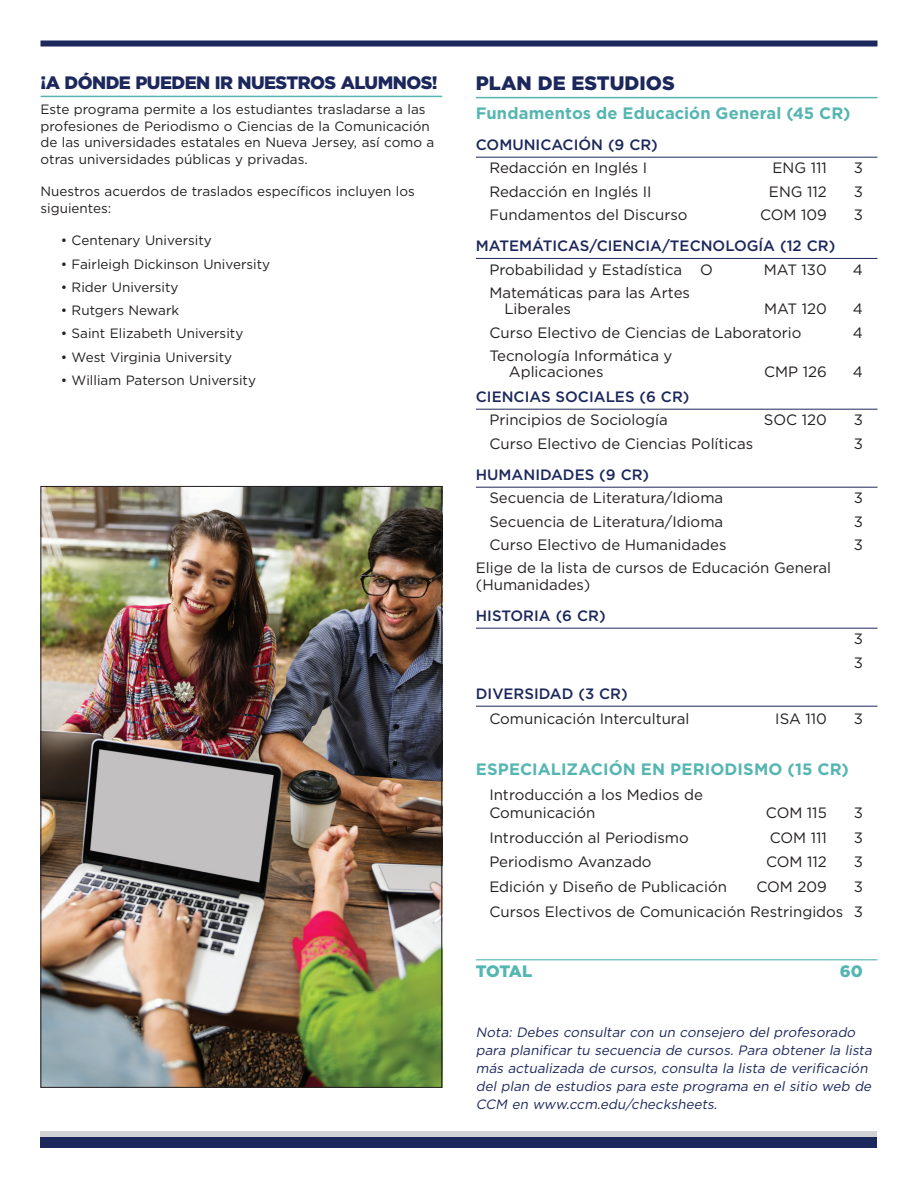
<style>
.page{position:relative;width:918px;height:1188px;background:#fff}
.page>*{position:absolute;margin:0;border:0;box-sizing:border-box;transform-origin:0 0}
.Headers{font:900 19.5px "Gotham";color:#1c275b}
.Headers-2{font:900 18px "Gotham";letter-spacing:-.03em;color:#1c275b}
.Curriculum_Subhead{font:700 16.5px "Gotham";letter-spacing:.005em;color:#55b6b1}
.Total_Program_Credit{font:900 16.5px "Gotham";letter-spacing:-.03em;color:#55b6b1}
.Course{font:15px/16.5px "Gotham";color:#231f20}
.Course_Column_Header{font:500 15px "Gotham";color:#1c275b}
.Copy{font:13.5px/16.5px "Gotham";color:#231f20}
.Advisor_Note{font:italic 13.5px/18px "Gotham";color:#1c275b}
.Copy_Bullets{font:13.5px "Gotham";color:#231f20}
</style>
<div class="page">
<hr style="left:40px;top:96px;width:402px;height:1px;background:#55b6b1">
<hr style="left:476px;top:97px;width:402px;height:1px;background:#55b6b1">
<hr style="left:476px;top:157px;width:402px;height:1px;background:#1c275b">
<hr style="left:476px;top:258px;width:402px;height:1px;background:#1c275b">
<hr style="left:476px;top:409px;width:402px;height:1px;background:#1c275b">
<hr style="left:476px;top:487px;width:402px;height:1px;background:#1c275b">
<hr style="left:476px;top:628px;width:402px;height:1px;background:#1c275b">
<hr style="left:476px;top:706px;width:402px;height:1px;background:#1c275b">
<hr style="left:476px;top:959px;width:402px;height:1px;background:#55b6b1">
<div style="left:40px;top:1131px;width:837px;height:17px;background:#d1d2d4"></div>
<div style="left:40px;top:1137px;width:837px;height:11px;background:#1c275b"></div>
<div style="left:40px;top:40px;width:838px;height:6px;background:#1c275b"></div>
<img style="left:42px;top:488px;width:398px;height:598px">
<p class="Headers-2" style="left:40px;top:70px;width:399px">¡A DÓNDE PUEDEN IR NUESTROS ALUMNOS!</p>
<p class="Copy" style="left:40px;top:101px;width:395px">Este programa permite a los estudiantes trasladarse a las profesiones de Periodismo o Ciencias de la Comunicación de las universidades estatales en Nueva Jersey, así como a otras universidades públicas y privadas.</p>
<p class="Copy" style="left:40px;top:183px;width:376px">Nuestros acuerdos de traslados específicos incluyen los siguientes:</p>
<p class="Copy_Bullets" style="left:61px;top:232px;width:153px">• Centenary University</p>
<p class="Copy_Bullets" style="left:61px;top:255px;width:211px">• Fairleigh Dickinson University</p>
<p class="Copy_Bullets" style="left:61px;top:279px;width:119px">• Rider University</p>
<p class="Copy_Bullets" style="left:61px;top:302px;width:120px">• Rutgers Newark</p>
<p class="Copy_Bullets" style="left:61px;top:325px;width:184px">• Saint Elizabeth University</p>
<p class="Copy_Bullets" style="left:61px;top:348px;width:173px">• West Virginia University</p>
<p class="Copy_Bullets" style="left:61px;top:372px;width:197px">• William Paterson University</p>
<p class="Headers" style="left:476px;top:70px;width:200px">PLAN DE ESTUDIOS</p>
<p class="Curriculum_Subhead" style="left:476px;top:102px;width:376px">Fundamentos de Educación General (45 CR)</p>
<p class="Course_Column_Header" style="left:476px;top:135px;width:184px">COMUNICACIÓN (9 CR)</p>
<p class="Course" style="left:489px;top:159px;width:159px">Redacción en Inglés I</p>
<p class="Course" style="left:773px;top:159px;width:56px">ENG 111</p>
<p class="Course" style="left:854px;top:159px;width:11px">3</p>
<p class="Course" style="left:489px;top:183px;width:164px">Redacción en Inglés II</p>
<p class="Course" style="left:769px;top:183px;width:59px">ENG 112</p>
<p class="Course" style="left:854px;top:183px;width:11px">3</p>
<p class="Course" style="left:489px;top:206px;width:200px">Fundamentos del Discurso</p>
<p class="Course" style="left:760px;top:206px;width:68px">COM 109</p>
<p class="Course" style="left:854px;top:206px;width:11px">3</p>
<p class="Course_Column_Header" style="left:476px;top:236px;width:361px">MATEMÁTICAS/CIENCIA/TECNOLOGÍA (12 CR)</p>
<p class="Course" style="left:489px;top:261px;width:225px">Probabilidad y Estadística O</p>
<p class="Course" style="left:764px;top:261px;width:65px">MAT 130</p>
<p class="Course" style="left:853px;top:261px;width:12px">4</p>
<p class="Course" style="left:489px;top:284px;width:202px">Matemáticas para las Artes</p>
<p class="Course" style="left:504px;top:300px;width:68px">Liberales</p>
<p class="Course" style="left:764px;top:300px;width:64px">MAT 120</p>
<p class="Course" style="left:853px;top:300px;width:12px">4</p>
<p class="Course" style="left:489px;top:324px;width:314px">Curso Electivo de Ciencias de Laboratorio</p>
<p class="Course" style="left:853px;top:324px;width:12px">4</p>
<p class="Course" style="left:489px;top:347px;width:185px">Tecnología Informática y</p>
<p class="Course" style="left:509px;top:363px;width:96px">Aplicaciones</p>
<p class="Course" style="left:764px;top:363px;width:64px">CMP 126</p>
<p class="Course" style="left:853px;top:363px;width:12px">4</p>
<p class="Course_Column_Header" style="left:476px;top:387px;width:215px">CIENCIAS SOCIALES (6 CR)</p>
<p class="Course" style="left:489px;top:411px;width:180px">Principios de Sociología</p>
<p class="Course" style="left:764px;top:411px;width:64px">SOC 120</p>
<p class="Course" style="left:854px;top:411px;width:11px">3</p>
<p class="Course" style="left:489px;top:435px;width:265px">Curso Electivo de Ciencias Políticas</p>
<p class="Course" style="left:854px;top:435px;width:11px">3</p>
<p class="Course_Column_Header" style="left:476px;top:465px;width:175px">HUMANIDADES (9 CR)</p>
<p class="Course" style="left:489px;top:489px;width:235px">Secuencia de Literatura/Idioma</p>
<p class="Course" style="left:854px;top:489px;width:11px">3</p>
<p class="Course" style="left:489px;top:513px;width:235px">Secuencia de Literatura/Idioma</p>
<p class="Course" style="left:854px;top:513px;width:11px">3</p>
<p class="Course" style="left:489px;top:536px;width:239px">Curso Electivo de Humanidades</p>
<p class="Course" style="left:854px;top:536px;width:11px">3</p>
<p class="Course" style="left:476px;top:559px;width:357px">Elige de la lista de cursos de Educación General (Humanidades)</p>
<p class="Course_Column_Header" style="left:476px;top:606px;width:131px">HISTORIA (6 CR)</p>
<p class="Course" style="left:854px;top:630px;width:11px">3</p>
<p class="Course" style="left:854px;top:654px;width:11px">3</p>
<p class="Course_Column_Header" style="left:476px;top:684px;width:153px">DIVERSIDAD (3 CR)</p>
<p class="Course" style="left:489px;top:710px;width:201px">Comunicación Intercultural</p>
<p class="Course" style="left:775px;top:710px;width:53px">ISA 110</p>
<p class="Course" style="left:854px;top:710px;width:11px">3</p>
<p class="Curriculum_Subhead" style="left:476px;top:758px;width:375px">ESPECIALIZACIÓN EN PERIODISMO (15 CR)</p>
<p class="Course" style="left:489px;top:786px;width:215px">Introducción a los Medios de</p>
<p class="Course" style="left:489px;top:804px;width:107px">Comunicación</p>
<p class="Course" style="left:766px;top:804px;width:62px">COM 115</p>
<p class="Course" style="left:854px;top:804px;width:11px">3</p>
<p class="Course" style="left:489px;top:829px;width:201px">Introducción al Periodismo</p>
<p class="Course" style="left:770px;top:829px;width:59px">COM 111</p>
<p class="Course" style="left:854px;top:829px;width:11px">3</p>
<p class="Course" style="left:489px;top:853px;width:164px">Periodismo Avanzado</p>
<p class="Course" style="left:766px;top:853px;width:62px">COM 112</p>
<p class="Course" style="left:854px;top:853px;width:11px">3</p>
<p class="Course" style="left:489px;top:878px;width:239px">Edición y Diseño de Publicación</p>
<p class="Course" style="left:756px;top:878px;width:72px">COM 209</p>
<p class="Course" style="left:854px;top:878px;width:11px">3</p>
<p class="Course" style="left:489px;top:903px;width:375px">Cursos Electivos de Comunicación Restringidos 3</p>
<p class="Total_Program_Credit" style="left:476px;top:960px;width:58px">TOTAL</p>
<p class="Total_Program_Credit" style="left:840px;top:960px;width:24px">60</p>
<p class="Advisor_Note" style="left:476px;top:1023px;width:400px">Nota: Debes consultar con un consejero del profesorado para planificar tu secuencia de cursos. Para obtener la lista más actualizada de cursos, consulta la lista de verificación del plan de estudios para este programa en el sitio web de CCM en www.ccm.edu/checksheets.</p>
</div>
